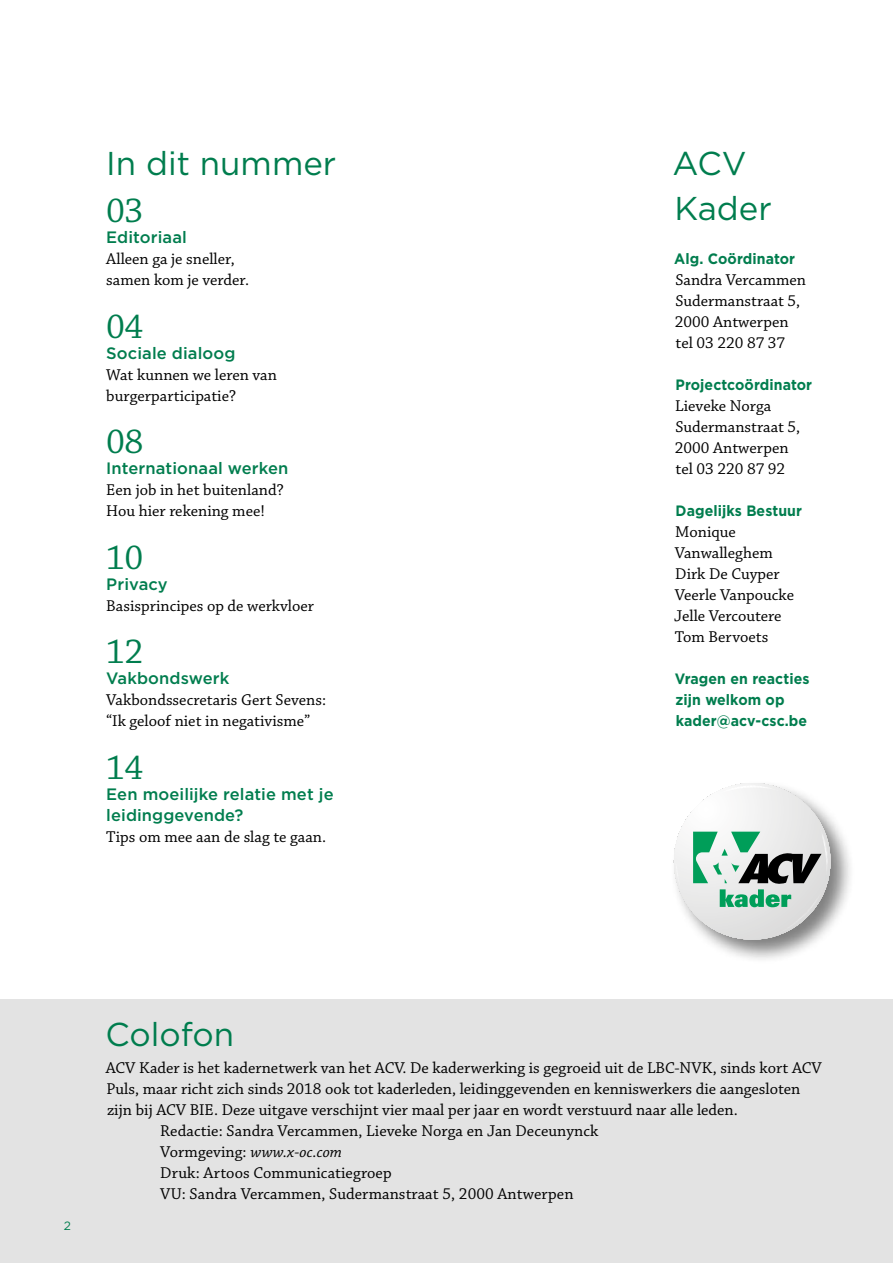
<style>
.page{position:relative;width:893px;height:1263px;background:#fff}
.page>*{position:absolute;margin:0;border:0;box-sizing:border-box;transform-origin:0 0}
.t1{font:36px "Chaparral Pro";letter-spacing:-.015em;color:#007d4e}
.t2{font:33px/45px "Gotham";color:#007d4e}
.t3{font:16.5px/21px "Chaparral Pro";color:#000}
.t4{font:500 16.5px/21px "Gotham";letter-spacing:.005em;color:#007d4e}
.t5{font:italic 16.5px "Chaparral Pro";letter-spacing:.005em;color:#000}
.t6{font:700 15px/21px "Gotham";letter-spacing:.005em;color:#007d4e;scale:.94 1}
.t7{font:12px "Gotham";color:#007d4e}
.s1{font-style:normal}
</style>
<div class="page">
<div style="left:0;top:999px;width:893px;height:264px;background:#e3e3e3"></div>
<div style="left:671px;top:780px;width:184px;height:184px;background:#000;opacity:.5"></div>
<svg style="left:674px;top:783px;width:156px;height:157px"></svg>
<h2 class="t2" style="left:106px;top:140px;width:231px">In dit nummer</h2>
<h1 class="t1" style="left:106px;top:191px;width:39px">03</h1>
<p class="t4" style="left:106px;top:227px;width:82px">Editoriaal</p>
<p class="t3" style="left:106px;top:249px;width:144px">Alleen ga je sneller, samen kom je verder.</p>
<h1 class="t1" style="left:106px;top:306px;width:39px">04</h1>
<p class="t4" style="left:106px;top:342px;width:131px">Sociale dialoog</p>
<p class="t3" style="left:106px;top:365px;width:172px">Wat kunnen we leren van burgerparticipatie?</p>
<h1 class="t1" style="left:106px;top:422px;width:39px">08</h1>
<p class="t4" style="left:106px;top:458px;width:184px">Internationaal werken</p>
<p class="t3" style="left:106px;top:480px;width:179px">Een job in het buitenland?<br>Hou hier rekening mee!</p>
<h1 class="t1" style="left:106px;top:537px;width:39px">10</h1>
<p class="t4" style="left:106px;top:573px;width:63px">Privacy</p>
<p class="t3" style="left:106px;top:596px;width:209px">Basisprincipes op de werkvloer</p>
<h1 class="t1" style="left:106px;top:632px;width:39px">12</h1>
<p class="t4" style="left:106px;top:668px;width:124px">Vakbondswerk</p>
<p class="t3" style="left:106px;top:690px;width:221px">Vakbondssecretaris Gert Sevens: “Ik geloof niet in negativisme”</p>
<h1 class="t1" style="left:106px;top:747px;width:39px">14</h1>
<p class="t4" style="left:106px;top:783px;width:229px">Een moeilijke relatie met je leidinggevende?</p>
<p class="t3" style="left:106px;top:827px;width:221px">Tips om mee aan de slag te gaan.</p>
<h2 class="t2" style="left:673px;top:140px;width:101px">ACV<br>Kader</h2>
<p class="t6" style="left:674px;top:248px;width:130px">Alg. Coördinator</p>
<p class="t3" style="left:675px;top:270px;width:133px">Sandra Vercammen<br>Sudermanstraat 5,<br>2000 Antwerpen tel 03 220 87 37</p>
<p class="t6" style="left:676px;top:374px;width:147px">Projectcoördinator</p>
<p class="t3" style="left:675px;top:396px;width:127px">Lieveke Norga<br>Sudermanstraat 5,<br>2000 Antwerpen tel 03 220 87 92</p>
<p class="t6" style="left:676px;top:500px;width:136px">Dagelijks Bestuur</p>
<p class="t3" style="left:674px;top:522px;width:121px">Monique<br>Vanwalleghem<br>Dirk De Cuyper<br>Veerle Vanpoucke<br>Jelle Vercoutere<br>Tom Bervoets</p>
<p class="t6" style="left:675px;top:668px;width:145px">Vragen en reacties zijn welkom op kader@acv-csc.be</p>
<p class="t7" style="left:64px;top:1218px;width:9px">2</p>
<h2 class="t2" style="left:105px;top:1011px;width:130px">Colofon</h2>
<p class="t3" style="left:106px;top:1058px;width:718px">ACV Kader is het kadernetwerk van het ACV. De kaderwerking is gegroeid uit de LBC-NVK, sinds kort ACV</p>
<p class="t3" style="left:106px;top:1079px;width:696px">Puls, maar richt zich sinds 2018 ook tot kaderleden, leidinggevenden en kenniswerkers die aangesloten</p>
<p class="t3" style="left:107px;top:1100px;width:632px">zijn bij ACV BIE. Deze uitgave verschijnt vier maal per jaar en wordt verstuurd naar alle leden.</p>
<p class="t3" style="left:160px;top:1121px;width:439px">Redactie: Sandra Vercammen, Lieveke Norga en Jan Deceunynck</p>
<p class="t5" style="left:160px;top:1143px;width:183px"><span class="s1">Vormgeving:</span> www.x-oc.com</p>
<p class="t3" style="left:160px;top:1163px;width:233px">Druk: Artoos Communicatiegroep</p>
<p class="t3" style="left:160px;top:1184px;width:415px">VU: Sandra Vercammen, Sudermanstraat 5, 2000 Antwerpen</p>
</div>
